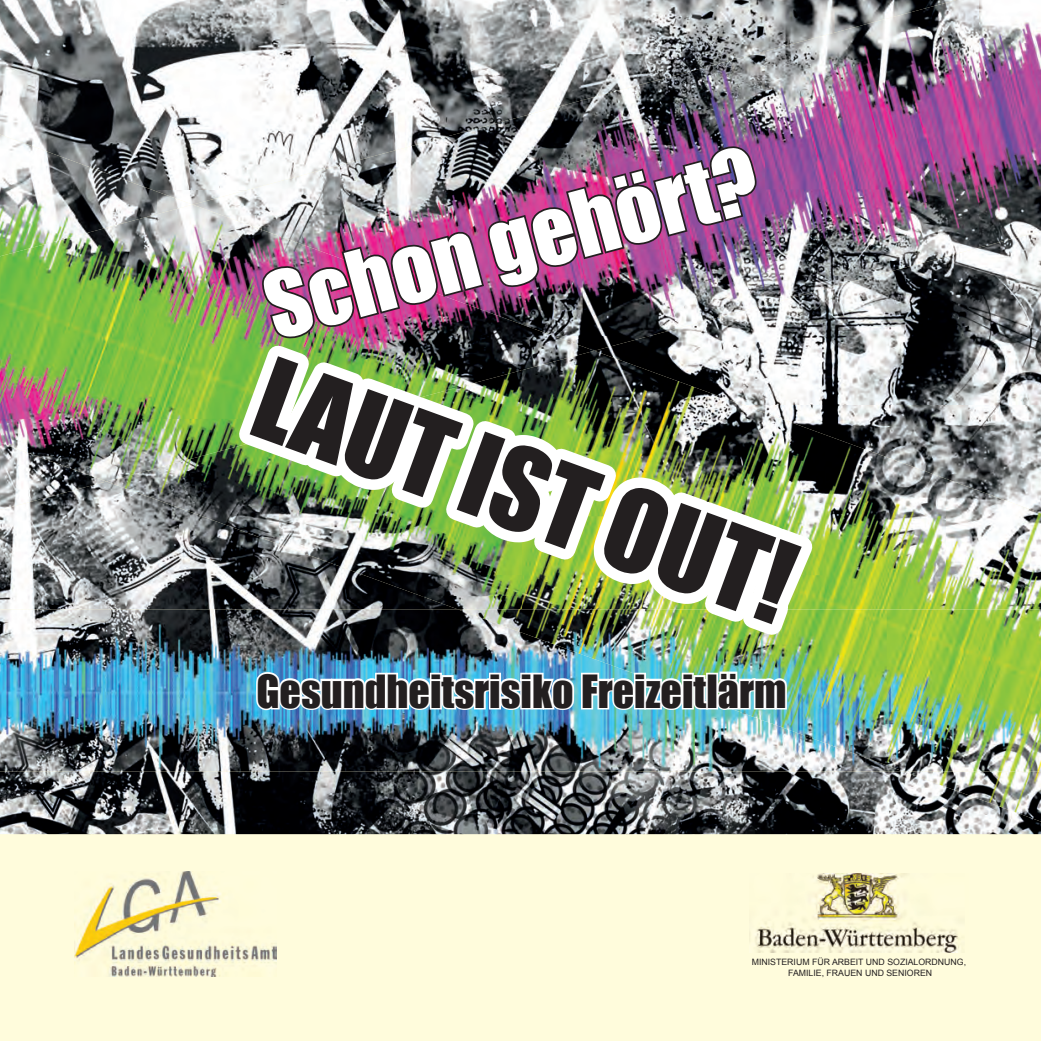
<style>
.page{position:relative;width:1041px;height:1041px;background:#fff}
.page>*{position:absolute;margin:0;border:0;box-sizing:border-box;transform-origin:0 0}
.t1{font:105px "Impact";color:#231f20}
.t2{font:84px "Impact";color:#fff}
.t3{font:42px "Impact";color:#231f20}
.t4{font:8.75px/10.5px "Arial";color:#231f20;text-align:center}
</style>
<div class="page">
<div style="left:0;top:0;width:1040px;height:1040px;background:#fffcdc"></div>
<img style="left:0;top:0;width:1040px;height:834px">
<img style="left:0;top:609px;width:458px;height:162px">
<img style="left:764px;top:0;width:276px;height:276px">
<img style="left:581px;top:51px;width:183px;height:93px">
<img style="left:339px;top:100px;width:243px;height:44px">
<img style="left:193px;top:165px;width:30px;height:40px">
<img style="left:829px;top:276px;width:45px;height:29px">
<img style="left:0;top:481px;width:97px;height:35px">
<svg style="left:96px;top:481px;width:10px;height:3px"></svg>
<img style="left:0;top:125px;width:158px;height:80px">
<img style="left:157px;top:191px;width:36px;height:14px">
<img style="left:106px;top:481px;width:117px;height:56px">
<img style="left:829px;top:434px;width:117px;height:175px">
<img style="left:945px;top:478px;width:95px;height:131px">
<img style="left:903px;top:771px;width:137px;height:60px">
<img style="left:458px;top:609px;width:582px;height:162px">
<img style="left:0;top:205px;width:223px;height:276px">
<img style="left:223px;top:144px;width:606px;height:507px">
<img style="left:254px;top:663px;width:534px;height:49px">
<img style="left:75px;top:871px;width:201px;height:105px">
<img style="left:749px;top:873px;width:210px;height:79px">
<h2 class="t2" style="left:250px;top:245px;width:507px;rotate:-15deg">Schon gehört?</h2>
<h1 class="t1" style="left:287px;top:317px;width:565px;rotate:20deg">LAUT IST OUT!</h1>
<h3 class="t3" style="left:256px;top:658px;width:531px">Gesundheitsrisiko Freizeitlärm</h3>
<p class="t4" style="left:751px;top:957px;width:216px">MINISTERIUM FÜR ARBEIT UND SOZIALORDNUNG,<br>FAMILIE, FRAUEN UND SENIOREN</p>
</div>
